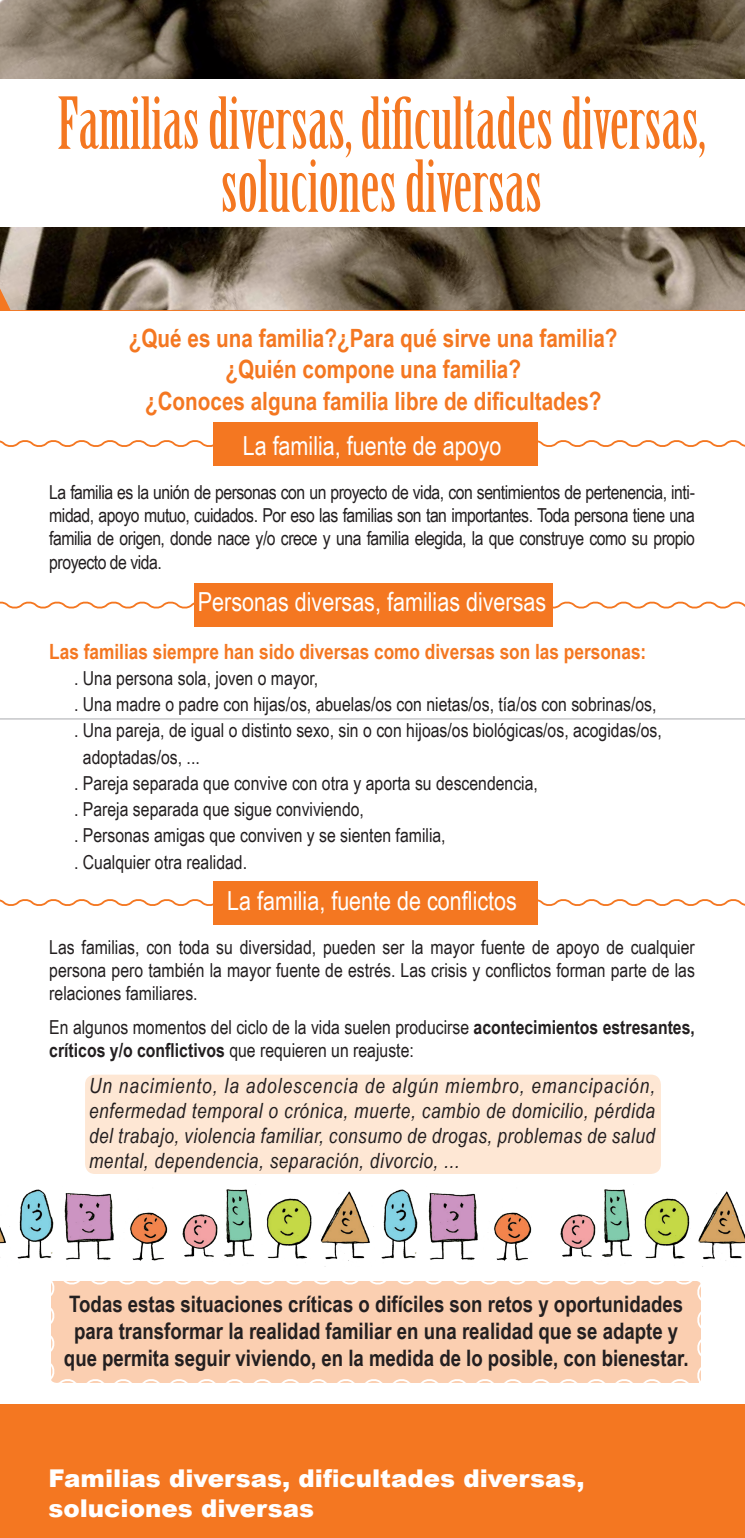
<style>
.page{position:relative;width:745px;height:1538px;background:#fff}
.page>*{position:absolute;margin:0;border:0;box-sizing:border-box;transform-origin:0 0}
.t1{font:70px "Birch Std";color:#f47721}
.t2{font:26.25px "Arial Narrow";color:#fff}
.t3{font:700 25.2px "Arial Narrow";color:#f47721}
.t4{font:900 24.5px "Arial";color:#fff}
.t5{font:700 22.57px/27.1px "Arial Narrow";color:#231f20;text-align:center}
.t6{font:italic 21px/25.2px "Arial Narrow";letter-spacing:.025em;color:#231f20;text-align:justify}
.t7{font:700 21px "Arial Narrow";color:#f47721}
.t8{font:19.25px/23.1px "Arial Narrow";color:#231f20;text-align:justify}
.s1{font-weight:700}
</style>
<div class="page">
<div style="left:85px;top:1075px;width:575px;height:99px;background:#fee7d4;border-radius:10px"></div>
<img style="left:0;top:0;width:744px;height:310px">
<div style="left:0;top:79px;width:744px;height:147px;background:#fff"></div>
<svg style="left:0;top:437px;width:744px;height:13px"></svg>
<div style="left:213px;top:422px;width:324px;height:43px;background:#f47721"></div>
<svg style="left:0;top:896px;width:744px;height:12px"></svg>
<div style="left:213px;top:881px;width:324px;height:43px;background:#f47721"></div>
<svg style="left:0;top:599px;width:744px;height:12px"></svg>
<div style="left:194px;top:583px;width:358px;height:44px;background:#f47721"></div>
<div style="left:0;top:1404px;width:744px;height:134px;background:#f47721"></div>
<div style="left:51px;top:1281px;width:650px;height:102px;background:#fbcfb1"></div>
<img style="left:182px;top:1189px;width:349px;height:72px">
<img style="left:560px;top:1189px;width:184px;height:72px">
<img style="left:0;top:1189px;width:168px;height:72px">
<hr style="left:0;top:719px;width:744px;height:1px;background:#a8a9ad">
<p class="t1" style="left:57px;top:84px;width:649px">Familias diversas, dificultades diversas,</p>
<p class="t1" style="left:221px;top:147px;width:322px">soluciones diversas</p>
<p class="t3" style="left:129px;top:319px;width:490px">¿Qué es una familia?¿Para qué sirve una familia?</p>
<p class="t3" style="left:225px;top:350px;width:297px">¿Quién compone una familia?</p>
<p class="t3" style="left:145px;top:382px;width:457px">¿Conoces alguna familia libre de dificultades?</p>
<p class="t2" style="left:242px;top:427px;width:260px">La familia, fuente de apoyo</p>
<p class="t8" style="left:49px;top:480px;width:646px">La familia es la unión de personas con un proyecto de vida, con sentimientos de pertenencia, inti&shy;midad, apoyo mutuo, cuidados. Por eso las familias son tan importantes. Toda persona tiene una familia de origen, donde nace y/o crece y una familia elegida, la que construye como su propio proyecto de vida.</p>
<p class="t2" style="left:198px;top:583px;width:350px">Personas diversas, familias diversas</p>
<p class="t7" style="left:49px;top:635px;width:598px">Las familias siempre han sido diversas como diversas son las personas:</p>
<p class="t8" style="left:74px;top:666px;width:245px">. Una persona sola, joven o mayor,</p>
<p class="t8" style="left:74px;top:692px;width:583px">. Una madre o padre con hijas/os, abuelas/os con nietas/os, tía/os con sobrinas/os,</p>
<p class="t8" style="left:74px;top:718px;width:589px">. Una pareja, de igual o distinto sexo, sin o con hijoas/os biológicas/os, acogidas/os,</p>
<p class="t8" style="left:83px;top:745px;width:118px">adoptadas/os, ...</p>
<p class="t8" style="left:74px;top:771px;width:465px">. Pareja separada que convive con otra y aporta su descendencia,</p>
<p class="t8" style="left:74px;top:797px;width:291px">. Pareja separada que sigue conviviendo,</p>
<p class="t8" style="left:74px;top:823px;width:373px">. Personas amigas que conviven y se sienten familia,</p>
<p class="t8" style="left:74px;top:850px;width:174px">. Cualquier otra realidad.</p>
<p class="t2" style="left:227px;top:881px;width:291px">La familia, fuente de conflictos</p>
<p class="t8" style="left:49px;top:935px;width:646px">Las familias, con toda su diversidad, pueden ser la mayor fuente de apoyo de cualquier persona pero también la mayor fuente de estrés. Las crisis y conflictos forman parte de las relaciones familiares.</p>
<p class="t8" style="left:49px;top:1015px;width:646px">En algunos momentos del ciclo de la vida suelen producirse <span class="s1">acontecimientos estresantes, críticos y/o conflictivos</span> que requieren un reajuste:</p>
<p class="t6" style="left:89px;top:1073px;width:567px">Un nacimiento, la adolescencia de algún miembro, emancipación, enfermedad temporal o crónica, muerte, cambio de domicilio, pérdida del trabajo, violencia familiar, consumo de drogas, problemas de salud mental, dependencia, separación, divorcio, ...</p>
<p class="t5" style="left:64px;top:1289px;width:625px">Todas estas situaciones críticas o difíciles son retos y oportunidades para transformar la realidad familiar en una realidad que se adapte y que permita seguir viviendo, en la medida de lo posible, con bienestar.</p>
<p class="t4" style="left:48px;top:1461px;width:537px">Familias diversas, dificultades diversas,</p>
<p class="t4" style="left:48px;top:1490px;width:267px">soluciones diversas</p>
</div>
